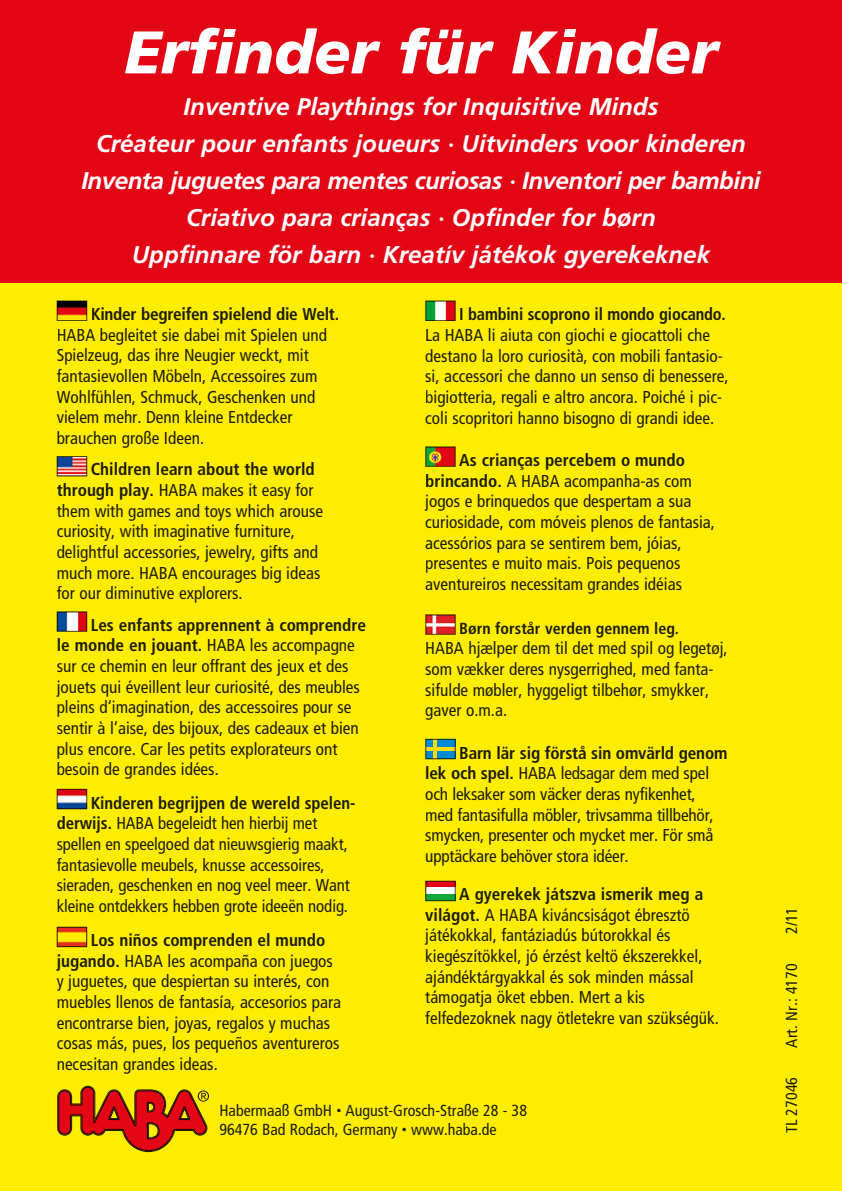
<style>
.page{position:relative;width:842px;height:1191px;background:#ffed00}
.page>*{position:absolute;margin:0;border:0;box-sizing:border-box;transform-origin:0 0}
.t1{font:italic 900 60px "Frutiger LT";color:#fff}
.t2{font:italic 700 24.2px/37px "Frutiger LT";color:#fff;text-align:center}
.t3{font:condensed 17.2px/20.6px "Frutiger LT";color:#1c1d00}
.t4{font:700 condensed 17.2px "Frutiger LT";letter-spacing:-.015em;color:#1c1d00;scale:.96 1}
.t5{font:700 condensed 17.2px "Frutiger LT";letter-spacing:-.015em;color:#1c1d00}
.t6{font:condensed 16px/19.2px "Frutiger LT";color:#1c1d00}
.t7{font:700 condensed 16px "Frutiger LT";color:#1c1d00}
.s1{font-weight:700}
.s2{font-size:10px}
</style>
<div class="page">
<svg style="left:425px;top:300px;width:31px;height:21px"></svg>
<div style="left:0;top:0;width:842px;height:282px;background:#e30614"></div>
<svg style="left:57px;top:1085px;width:152px;height:67px"></svg>
<svg style="left:425px;top:446px;width:31px;height:21px"></svg>
<svg style="left:425px;top:614px;width:31px;height:21px"></svg>
<svg style="left:57px;top:808px;width:30px;height:1px"></svg>
<img style="left:57px;top:789px;width:30px;height:19px">
<img style="left:57px;top:456px;width:30px;height:20px">
<svg style="left:57px;top:300px;width:30px;height:21px"></svg>
<img style="left:57px;top:301px;width:30px;height:19px">
<svg style="left:57px;top:611px;width:30px;height:21px"></svg>
<img style="left:57px;top:612px;width:30px;height:19px">
<svg style="left:57px;top:926px;width:30px;height:21px"></svg>
<svg style="left:425px;top:739px;width:31px;height:20px"></svg>
<svg style="left:425px;top:880px;width:31px;height:21px"></svg>
<h1 class="t1" style="left:124px;top:18px;width:595px">Erfinder für Kinder</h1>
<p class="t2" style="left:81px;top:90px;width:681px">Inventive Playthings for Inquisitive Minds<br>Créateur pour enfants joueurs · Uitvinders voor kinderen Inventa juguetes para mentes curiosas · Inventori per bambini Criativo para crianças · Opfinder for børn<br>Uppfinnare för barn · Kreatív játékok gyerekeknek</p>
<p class="t5" style="left:91px;top:306px;width:250px">Kinder begreifen spielend die Welt.</p>
<p class="t3" style="left:57px;top:325px;width:272px">HABA begleitet sie dabei mit Spielen und Spielzeug, das ihre Neugier weckt, mit fantasievollen Möbeln, Accessoires zum Wohl füh len, Schmuck, Geschenken und vielem mehr. Denn kleine Entdecker brauchen große Ideen.</p>
<p class="t3" style="left:57px;top:460px;width:268px;text-indent:34px"><span class="s1">Children learn about the world through play.</span> HABA makes it easy for them with games and toys which arouse curiosity, with imaginative furniture, delightful accessories, jewelry, gifts and much more. HABA encourages big ideas for our diminutive explorers.</p>
<p class="t3" style="left:57px;top:615px;width:311px;text-indent:34px"><span class="s1">Les enfants apprennent à comprendre le monde en jouant.</span> HABA les accompagne sur ce chemin en leur offrant des jeux et des jouets qui éveillent leur curiosité, des meubles pleins d‘imagination, des accessoires pour se sentir à l‘aise, des bijoux, des cadeaux et bien plus encore. Car les petits explorateurs ont besoin de grandes idées.</p>
<p class="t3" style="left:57px;top:793px;width:300px;text-indent:34px"><span class="s1">Kinderen begrijpen de wereld spelen&shy;derwijs.</span> HABA begeleidt hen hierbij met spellen en speelgoed dat nieuwsgierig maakt, fantasie volle meubels, knusse accessoires, sieraden, geschenken en nog veel meer. Want kleine ontdekkers hebben grote ideeën nodig.</p>
<p class="t3" style="left:57px;top:930px;width:286px;text-indent:34px"><span class="s1">Los niños comprenden el mundo jugando.</span> HABA les acompaña con juegos y juguetes, que despiertan su interés, con muebles llenos de fantasía, accesorios para encontrarse bien, joyas, regalos y muchas cosas más, pues, los pequeños aventureros necesitan grandes ideas.</p>
<p class="t4" style="left:459px;top:306px;width:279px">I bambini scoprono il mondo giocando.</p>
<p class="t3" style="left:425px;top:326px;width:305px">La HABA li aiuta con giochi e giocattoli che destano la loro curiosità, con mobili fantasio&shy;si, accessori che danno un senso di benessere, bigiotteria, regali e altro ancora. Poiché i pic&shy;coli scopritori hanno bisogno di grandi idee.</p>
<p class="t3" style="left:425px;top:450px;width:291px;text-indent:34px"><span class="s1">As crianças percebem o mundo brincando.</span> A HABA acompanha-as com jogos e brinquedos que despertam a sua curiosidade, com móveis plenos de fantasia, acessórios para se sentirem bem, jóias, presentes e muito mais. Pois pequenos aventureiros necessitam grandes idéias</p>
<p class="t7" style="left:459px;top:620px;width:221px">Børn forstår verden gennem leg.</p>
<p class="t3" style="left:425px;top:639px;width:304px">HABA hjælper dem til det med spil og legetøj, som vækker deres nysgerrighed, med fanta&shy;sifulde møbler, hyggeligt tilbehør, smykker, gaver o.m.a.</p>
<p class="t3" style="left:425px;top:743px;width:304px;text-indent:34px"><span class="s1">Barn lär sig förstå sin omvärld genom lek och spel.</span> HABA ledsagar dem med spel och leksaker som väcker deras nyfikenhet, med fantasifulla möbler, trivsamma tillbehör, smycken, presenter och mycket mer. För små upptäckare behöver stora idéer.</p>
<p class="t3" style="left:425px;top:884px;width:295px;text-indent:34px"><span class="s1">A gyerekek játszva ismerik meg a világot.</span> A HABA kiváncsiságot ébresztö játékokkal, fantáziadús bútorokkal és kiegészítökkel, jó érzést keltö ékszerekkel, ajándéktárgyakkal és sok minden mással támogatja öket ebben. Mert a kis felfedezoknek nagy ötletekre van szükségük.</p>
<p class="t6" style="left:219px;top:1101px;width:309px">Habermaaß GmbH <span class="s2">•</span> August-Grosch-Straße 28 - 38<br>96476 Bad Rodach, Germany <span class="s2">•</span> www.haba.de</p>
<p class="t6" style="left:783px;top:934px;width:29px;rotate:-90deg">2/11</p>
<p class="t6" style="left:783px;top:1047px;width:85px;rotate:-90deg">Art. Nr.: 4170</p>
<p class="t6" style="left:783px;top:1133px;width:58px;rotate:-90deg">TL 27046</p>
</div>
